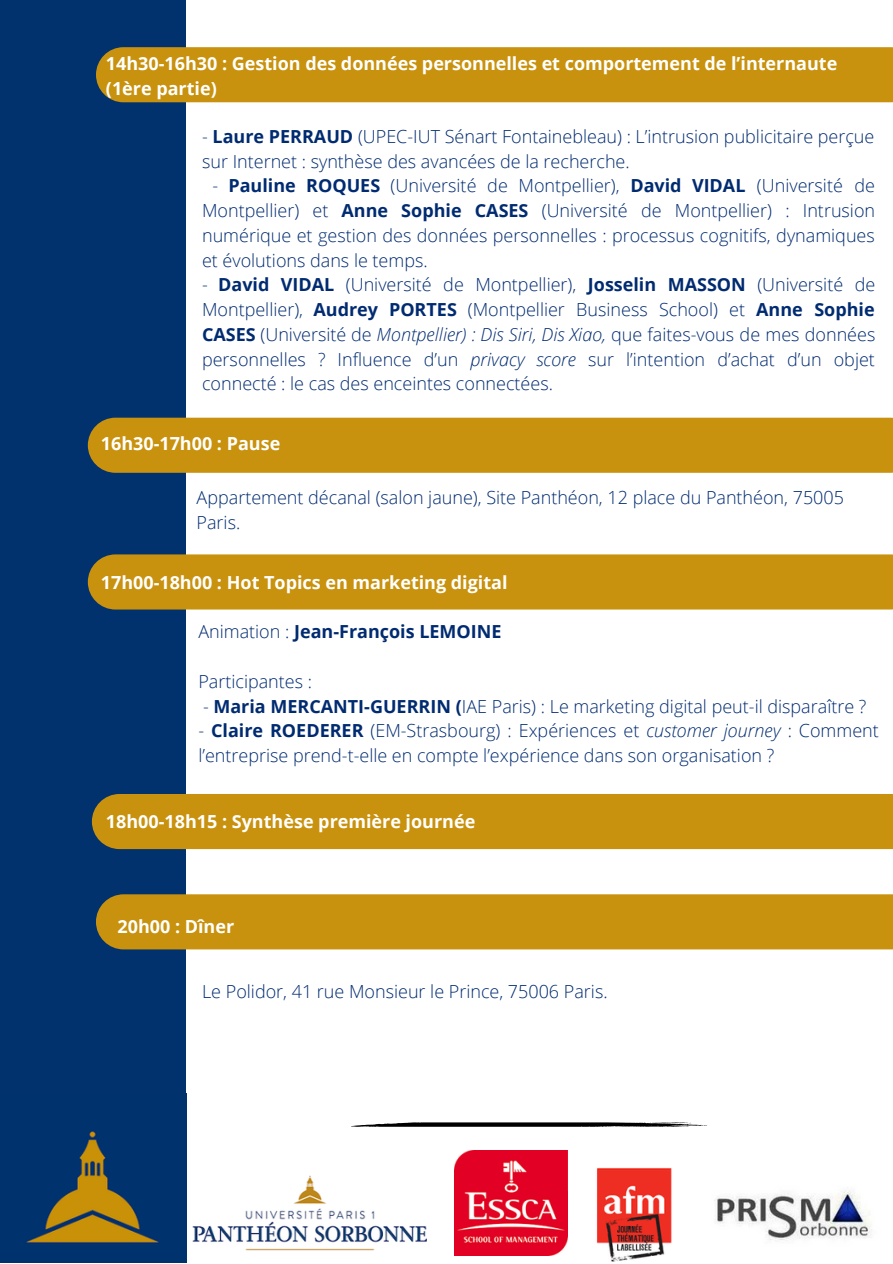
<style>
.page{position:relative;width:893px;height:1264px;background:#fff}
.page>*{position:absolute;margin:0;border:0;box-sizing:border-box;transform-origin:0 0}
.t1{font:300 18px/24.8px "Open Sans";color:#002b71}
.t2{font:700 18px/24.8px "Open Sans";color:#fff}
.t3{font:700 18px "Open Sans";color:#002b71}
.s1{font-weight:700}
.s2{font-style:italic}
.s3{font-weight:300}
</style>
<div class="page">
<div style="left:0;top:0;width:186px;height:1262px;background:#01326e"></div>
<div style="left:96px;top:47px;width:796px;height:55px;background:#c9920e"></div>
<div style="left:88px;top:417px;width:804px;height:56px;background:#c9920e"></div>
<div style="left:88px;top:554px;width:804px;height:55px;background:#c9920e"></div>
<div style="left:92px;top:794px;width:800px;height:55px;background:#c9920e"></div>
<img style="left:26px;top:1131px;width:133px;height:112px">
<div style="left:96px;top:894px;width:796px;height:55px;background:#c9920e"></div>
<svg style="left:351px;top:1122px;width:356px;height:5px;background:#454545"></svg>
<img style="left:714px;top:1190px;width:158px;height:51px">
<img style="left:597px;top:1167px;width:75px;height:95px">
<img style="left:454px;top:1150px;width:113px;height:104px">
<img style="left:192px;top:1175px;width:234px;height:75px">
<p class="t2" style="left:106px;top:51px;width:732px">14h30-16h30 : Gestion des données personnelles et comportement de l’internaute (1ère partie)</p>
<p class="t1" style="left:202px;top:123px;width:673px">- <span class="s1">Laure PERRAUD</span> (UPEC-IUT Sénart Fontainebleau) : L’intrusion publicitaire perçue sur Internet : synthèse des avancées de la recherche.</p>
<p class="t1" style="left:202px;top:173px;width:674px;text-align:justify;text-indent:10px">- <span class="s1">Pauline ROQUES</span> (Université de Montpellier), <span class="s1">David VIDAL</span> (Université de Montpellier) et <span class="s1">Anne Sophie CASES</span> (Université de Montpellier) : Intrusion numérique et gestion des données personnelles : processus cognitifs, dynamiques et évolutions dans le temps.</p>
<p class="t1" style="left:202px;top:272px;width:674px;text-align:justify">- <span class="s1">David VIDAL</span> (Université de Montpellier), <span class="s1">Josselin MASSON</span> (Université de Montpellier), <span class="s1">Audrey PORTES</span> (Montpellier Business School) et <span class="s1">Anne Sophie CASES</span> (Université de <span class="s2">Montpellier) : Dis Siri, Dis Xiao,</span> que faites-vous de mes données personnelles ? Influence d’un <span class="s2">privacy score</span> sur l’intention d’achat d’un objet connecté : le cas des enceintes connectées.</p>
<p class="t2" style="left:101px;top:430px;width:181px">16h30-17h00 : Pause</p>
<p class="t1" style="left:196px;top:485px;width:649px">Appartement décanal (salon jaune), Site Panthéon, 12 place du Panthéon, 75005<br>Paris.</p>
<p class="t2" style="left:101px;top:569px;width:408px">17h00-18h00 : Hot Topics en marketing digital</p>
<p class="t3" style="left:198px;top:619px;width:304px"><span class="s3">Animation :</span> Jean-François LEMOINE</p>
<p class="t1" style="left:198px;top:668px;width:115px">Participantes :</p>
<p class="t1" style="left:203px;top:693px;width:665px">- <span class="s1">Maria MERCANTI-GUERRIN (</span>IAE Paris) : Le marketing digital peut-il disparaître ?</p>
<p class="t1" style="left:198px;top:718px;width:682px">- <span class="s1">Claire ROEDERER</span> (EM-Strasbourg) : Expériences et <span class="s2">customer journey</span> : Comment l’entreprise prend-t-elle en compte l’expérience dans son organisation ?</p>
<p class="t2" style="left:106px;top:809px;width:371px">18h00-18h15 : Synthèse première journée</p>
<p class="t2" style="left:117px;top:913px;width:118px">20h00 : Dîner</p>
<p class="t1" style="left:202px;top:978px;width:407px">Le Polidor, 41 rue Monsieur le Prince, 75006 Paris.</p>
</div>
